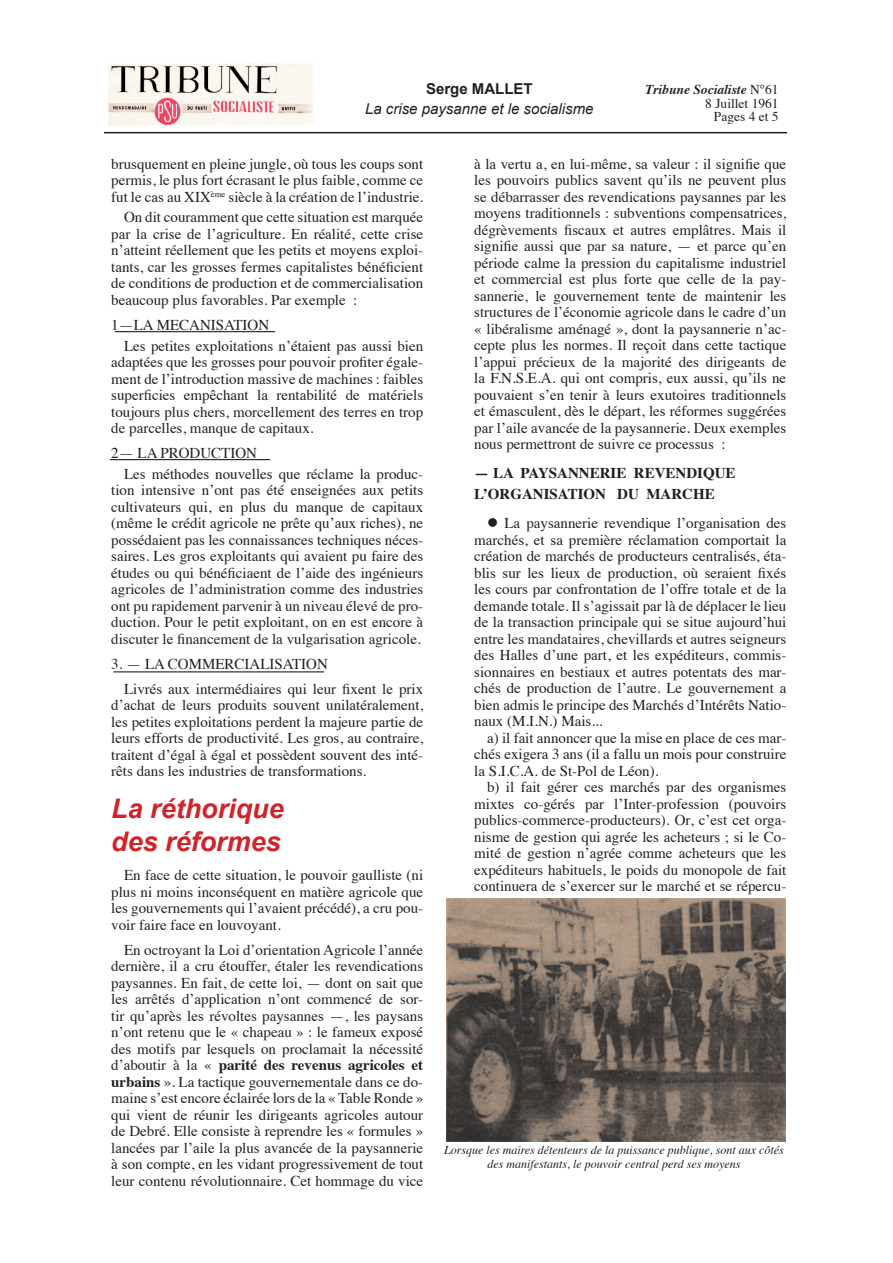
<style>
.page{position:relative;width:893px;height:1263px;background:#fff}
.page>*{position:absolute;margin:0;border:0;box-sizing:border-box;transform-origin:0 0}
.t1{font:italic 700 27px/33px "Arial";color:#d1232a}
.t2{font:15px/16.5px "Times";color:#231f20;text-align:justify}
.t3{font:700 15px/20.7px "Times";color:#231f20}
.t4{font:italic 15px "Arial";color:#231f20}
.t5{font:700 15px "Arial";color:#231f20}
.t6{font:13.5px/13.5px "Times";color:#231f20;text-align:right}
.t7{font:italic 12px/14.4px "Times";color:#231f20;text-align:center}
.s1{font-weight:700;font-style:italic}
.s2{font-weight:700}
</style>
<div class="page">
<hr style="left:104px;top:132px;width:683px;height:1px;background:#231f20">
<img style="left:109px;top:64px;width:205px;height:62px">
<img style="left:446px;top:899px;width:340px;height:242px">
<hr style="left:115px;top:331px;width:160px;height:1px;background:#231f20">
<hr style="left:110px;top:459px;width:160px;height:1px;background:#231f20">
<hr style="left:113px;top:671px;width:211px;height:1px;background:#231f20">
<p class="t5" style="left:426px;top:79px;width:108px">Serge MALLET</p>
<p class="t4" style="left:365px;top:99px;width:230px">La crise paysanne et le socialisme</p>
<p class="t6" style="left:645px;top:82px;width:135px"><span class="s1">Tribune Socialiste</span> N°61<br>8 Juillet 1961<br>Pages 4 et 5</p>
<p class="t2" style="left:111px;top:154px;width:314px">brusquement en pleine jungle, où tous les coups sont permis, le plus fort écrasant le plus faible, comme ce fut le cas au XIX<sup>ème</sup> siècle à la création de l’industrie.</p>
<p class="t2" style="left:111px;top:208px;width:314px;text-indent:13px">On dit couramment que cette situation est marquée par la crise de l’agriculture. En réalité, cette crise n’atteint réellement que les petits et moyens exploi&shy;tants, car les grosses fermes capitalistes bénéficient de conditions de production et de commercialisation beaucoup plus favorables. Par exemple :</p>
<p class="t2" style="left:124px;top:313px;width:301px;line-height:20.7px;text-indent:-13px">1—LA MECANISATION<br>Les petites exploitations n’étaient pas aussi bien</p>
<p class="t2" style="left:111px;top:352px;width:314px">adaptées que les grosses pour pouvoir profiter égale&shy;ment de l’introduction massive de machines : faibles superficies empêchant la rentabilité de matériels toujours plus chers, morcellement des terres en trop de parcelles, manque de capitaux.</p>
<p class="t2" style="left:124px;top:441px;width:301px;line-height:20.7px;text-indent:-13px">2— LA PRODUCTION<br>Les méthodes nouvelles que réclame la produc-</p>
<p class="t2" style="left:111px;top:481px;width:314px">tion intensive n’ont pas été enseignées aux petits cultivateurs qui, en plus du manque de capitaux (même le crédit agricole ne prête qu’aux riches), ne possédaient pas les connaissances techniques néces&shy;saires. Les gros exploitants qui avaient pu faire des études ou qui bénéficiaent de l’aide des ingénieurs agricoles de l’administration comme des industries ont pu rapidement parvenir à un niveau élevé de pro&shy;duction. Pour le petit exploitant, on en est encore à discuter le financement de la vulgarisation agricole.</p>
<p class="t2" style="left:124px;top:650px;width:301px;line-height:25px;text-indent:-13px">3. — LA COMMERCIALISATION<br>Livrés aux intermédiaires qui leur fixent le prix</p>
<p class="t2" style="left:111px;top:696px;width:314px">d’achat de leurs produits souvent unilatéralement, les petites exploitations perdent la majeure partie de leurs efforts de productivité. Les gros, au contraire, traitent d’égal à égal et possèdent souvent des inté&shy;rêts dans les industries de transformations.</p>
<h1 class="t1" style="left:111px;top:793px;width:174px">La réthorique des réformes</h1>
<p class="t2" style="left:111px;top:866px;width:313px;text-indent:13px">En face de cette situation, le pouvoir gaulliste (ni plus ni moins inconséquent en matière agricole que les gouvernements qui l’avaient précédé), a cru pou&shy;voir faire face en louvoyant.</p>
<p class="t2" style="left:111px;top:940px;width:314px;text-indent:13px">En octroyant la Loi d’orientation Agricole l’année dernière, il a cru étouffer, étaler les revendications paysannes. En fait, de cette loi, — dont on sait que les arrêtés d’application n’ont commencé de sor&shy;tir qu’après les révoltes paysannes —, les paysans n’ont retenu que le « chapeau » : le fameux exposé des motifs par lesquels on proclamait la nécessité d’aboutir à la « <span class="s2">parité des revenus agricoles et urbains</span> ». La tactique gouvernementale dans ce do&shy;maine s’est encore éclairée lors de la « Table Ronde » qui vient de réunir les dirigeants agricoles autour de Debré. Elle consiste à reprendre les « formules » lancées par l’aile la plus avancée de la paysannerie à son compte, en les vidant progressivement de tout leur contenu révolutionnaire. Cet hommage du vice</p>
<p class="t2" style="left:474px;top:154px;width:314px">à la vertu a, en lui-même, sa valeur : il signifie que les pouvoirs publics savent qu’ils ne peuvent plus se débarrasser des revendications paysannes par les moyens traditionnels : subventions compensatrices, dégrèvements fiscaux et autres emplâtres. Mais il signifie aussi que par sa nature, — et parce qu’en période calme la pression du capitalisme industriel et commercial est plus forte que celle de la pay&shy;sannerie, le gouvernement tente de maintenir les structures de l’économie agricole dans le cadre d’un « libéralisme aménagé », dont la paysannerie n’ac&shy;cepte plus les normes. Il reçoit dans cette tactique l’appui précieux de la majorité des dirigeants de la F.N.S.E.A. qui ont compris, eux aussi, qu’ils ne pouvaient s’en tenir à leurs exutoires traditionnels et émasculent, dès le départ, les réformes suggérées par l’aile avancée de la paysannerie. Deux exemples nous permettront de suivre ce processus :</p>
<p class="t3" style="left:474px;top:461px;width:263px">— LA PAYSANNERIE REVENDIQUE<br>L’ORGANISATION DU MARCHE</p>
<p class="t2" style="left:474px;top:514px;width:314px;text-indent:13px">● La paysannerie revendique l’organisation des marchés, et sa première réclamation comportait la création de marchés de producteurs centralisés, éta&shy;blis sur les lieux de production, où seraient fixés les cours par confrontation de l’offre totale et de la demande totale. Il s’agissait par là de déplacer le lieu de la transaction principale qui se situe aujourd’hui entre les mandataires, chevillards et autres seigneurs des Halles d’une part, et les expéditeurs, commis&shy;sionnaires en bestiaux et autres potentats des mar&shy;chés de production de l’autre. Le gouvernement a bien admis le principe des Marchés d’Intérêts Natio&shy;naux (M.I.N.) Mais...</p>
<p class="t2" style="left:474px;top:728px;width:313px;text-indent:13px">a) il fait annoncer que la mise en place de ces mar&shy;chés exigera 3 ans (il a fallu un mois pour construire la S.I.C.A. de St-Pol de Léon).</p>
<p class="t2" style="left:474px;top:778px;width:314px;text-indent:13px">b) il fait gérer ces marchés par des organismes mixtes co-gérés par l’Inter-profession (pouvoirs publics-commerce-producteurs). Or, c’est cet orga&shy;nisme de gestion qui agrée les acheteurs ; si le Co&shy;mité de gestion n’agrée comme acheteurs que les expéditeurs habituels, le poids du monopole de fait continuera de s’exercer sur le marché et se répercu-</p>
<p class="t7" style="left:444px;top:1142px;width:341px">Lorsque les maires détenteurs de la puissance publique, sont aux côtés des manifestants, le pouvoir central perd ses moyens</p>
</div>
